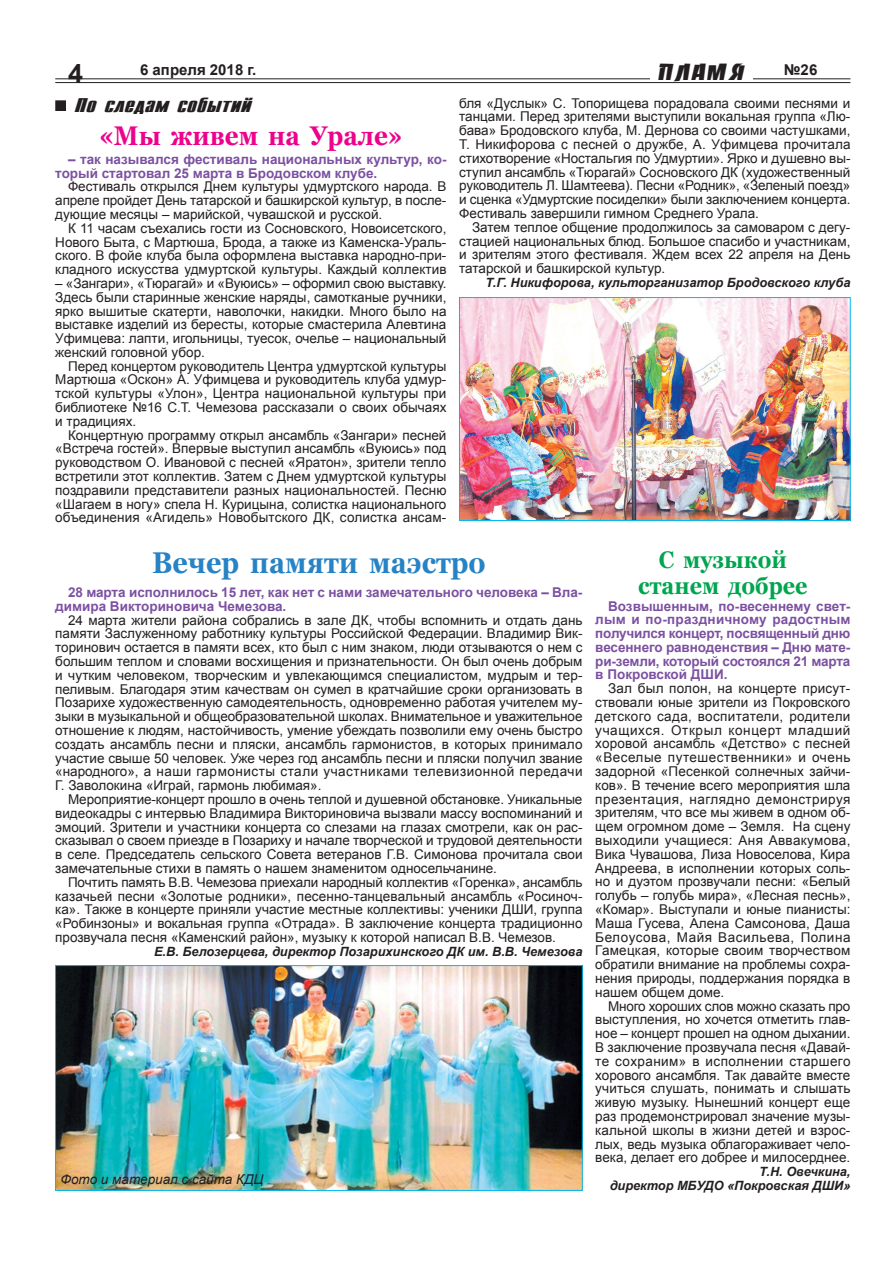
<style>
.page{position:relative;width:893px;height:1263px;background:#fff}
.page>*{position:absolute;margin:0;border:0;box-sizing:border-box;transform-origin:0 0}
.t1{font:700 30px "Georgia";color:#2783c5;scale:.9 1}
.t2{font:700 27px "Georgia";color:#ed028c;scale:.9 1}
.t3{font:700 27px "Arial";color:#231f20}
.t4{font:700 24px/25.5px "Georgia";color:#00a54f;text-align:center;scale:.9 1}
.t5{font:21px "Banco Normal";color:#231f20;scale:1.15 1}
.t6{font:italic 700 16.5px "Compact";color:#231f20;scale:1.4 1}
.t7{font:700 15px "Arial";color:#231f20}
.t8{font:13.5px/13.8px "Arial";color:#231f20;text-align:justify}
.t9{font:700 13.5px/13.8px "Arial";letter-spacing:-.005em;color:#7c51a1}
.t10{font:italic 13.5px "Arial";color:#231f20}
.t11{font:italic 700 12.75px/13.8px "Arial";color:#231f20;text-align:right}
</style>
<div class="page">
<hr style="left:55px;top:78px;width:795px;height:1px;background:#231f20">
<hr style="left:55px;top:82px;width:795px;height:1px;background:#231f20">
<hr style="left:650px;top:77px;width:103px;height:3px;background:#fff">
<div style="left:56px;top:101px;width:9px;height:9px;background:#231f20"></div>
<div style="left:55px;top:100px;width:11px;height:11px;border:2px solid #231f20"></div>
<img style="left:461px;top:299px;width:387px;height:220px">
<div style="left:459px;top:297px;width:391px;height:224px;border:1px solid #00baf1"></div>
<img style="left:57px;top:967px;width:524px;height:222px">
<div style="left:55px;top:965px;width:528px;height:226px;border:1px solid #00baf1"></div>
<h2 class="t3" style="left:68px;top:56px;width:17px">4</h2>
<p class="t7" style="left:140px;top:59px;width:118px">6 апреля 2018 г.</p>
<h3 class="t5" style="left:656px;top:59px;width:79px">ПЛАМЯ</h3>
<p class="t7" style="left:784px;top:59px;width:35px">№26</p>
<p class="t6" style="left:73px;top:95px;width:128px">По следам событий</p>
<h2 class="t2" style="left:99px;top:119px;width:339px">«Мы живем на Урале»</h2>
<p class="t9" style="left:55px;top:152px;width:393px;text-indent:13px">– так назывался фестиваль национальных культур, ко&shy;торый стартовал 25 марта в Бродовском клубе.</p>
<p class="t8" style="left:55px;top:180px;width:393px;text-indent:13px">Фестиваль открылся Днем культуры удмуртского народа. В апреле пройдет День татарской и башкирской культур, в после&shy;дующие месяцы – марийской, чувашской и русской.</p>
<p class="t8" style="left:55px;top:221px;width:393px;text-indent:13px">К 11 часам съехались гости из Сосновского, Новоисетского, Нового Быта, с Мартюша, Брода, а также из Каменска-Ураль&shy;ского. В фойе клуба была оформлена выставка народно-при&shy;кладного искусства удмуртской культуры. Каждый коллектив</p>
<p class="t8" style="left:55px;top:276px;width:393px">– «Зангари», «Тюрагай» и «Вуюись» – оформил свою выставку.<br>Здесь были старинные женские наряды, самотканые ручники, ярко вышитые скатерти, наволочки, накидки. Много было на выставке изделий из бересты, которые смастерила Алевтина Уфимцева: лапти, игольницы, туесок, очелье – национальный женский головной убор.</p>
<p class="t8" style="left:55px;top:359px;width:393px;text-indent:13px">Перед концертом руководитель Центра удмуртской культуры Мартюша «Оскон» А. Уфимцева и руководитель клуба удмур&shy;тской культуры «Улон», Центра национальной культуры при библиотеке №16 С.Т. Чемезова рассказали о своих обычаях и традициях.</p>
<p class="t8" style="left:55px;top:428px;width:393px;text-indent:13px">Концертную программу открыл ансамбль «Зангари» песней «Встреча гостей». Впервые выступил ансамбль «Вуюись» под руководством О. Ивановой с песней «Яратон», зрители тепло встретили этот коллектив. Затем с Днем удмуртской культуры поздравили представители разных национальностей. Песню «Шагаем в ногу» спела Н. Курицына, солистка национального объединения «Агидель» Новобытского ДК, солистка ансам-</p>
<h3 class="t4" style="left:638px;top:547px;width:190px">С музыкой станем добрее</h3>
<p class="t9" style="left:595px;top:599px;width:257px;text-align:justify;text-indent:13px">Возвышенным, по-весеннему свет&shy;лым и по-праздничному радостным получился концерт, посвященный дню весеннего равноденствия – Дню мате&shy;ри-земли, который состоялся 21 марта в Покровской ДШИ.</p>
<p class="t8" style="left:595px;top:682px;width:257px;text-indent:13px">Зал был полон, на концерте присут&shy;ствовали юные зрители из Покровского детского сада, воспитатели, родители учащихся. Открыл концерт младший хоровой ансамбль «Детство» с песней «Веселые путешественники» и очень задорной «Песенкой солнечных зайчи&shy;ков». В течение всего мероприятия шла презентация, наглядно демонстрируя зрителям, что все мы живем в одном об&shy;щем огромном доме – Земля. На сцену выходили учащиеся: Аня Аввакумова, Вика Чувашова, Лиза Новоселова, Кира Андреева, в исполнении которых соль&shy;но и дуэтом прозвучали песни: «Белый голубь – голубь мира», «Лесная песнь», «Комар». Выступали и юные пианисты:<br>Маша Гусева, Алена Самсонова, Даша Белоусова, Майя Васильева, Полина Гамецкая, которые своим творчеством обратили внимание на проблемы сохра&shy;нения природы, поддержания порядка в нашем общем доме.</p>
<p class="t8" style="left:595px;top:999px;width:257px;text-indent:13px">Много хороших слов можно сказать про выступления, но хочется отметить глав&shy;ное – концерт прошел на одном дыхании.<br>В заключение прозвучала песня «Давай&shy;те сохраним» в исполнении старшего хорового ансамбля. Так давайте вместе учиться слушать, понимать и слышать живую музыку. Нынешний концерт еще раз продемонстрировал значение музы&shy;кальной школы в жизни детей и взрос&shy;лых, ведь музыка облагораживает чело&shy;века, делает его добрее и милосерднее.</p>
<p class="t11" style="left:610px;top:1165px;width:242px">Т.Н. Овечкина,<br>директор МБУДО «Покровская ДШИ»</p>
<p class="t8" style="left:459px;top:96px;width:393px">бля «Дуслык» С. Топорищева порадовала своими песнями и танцами. Перед зрителями выступили вокальная группа «Лю&shy;бава» Бродовского клуба, М. Дернова со своими частушками, Т. Никифорова с песней о дружбе, А. Уфимцева прочитала стихотворение «Ностальгия по Удмуртии». Ярко и душевно вы&shy;ступил ансамбль «Тюрагай» Сосновского ДК (художественный руководитель Л. Шамтеева). Песни «Родник», «Зеленый поезд» и сценка «Удмуртские посиделки» были заключением концерта.<br>Фестиваль завершили гимном Среднего Урала.</p>
<p class="t8" style="left:459px;top:220px;width:393px;text-indent:13px">Затем теплое общение продолжилось за самоваром с дегу&shy;стацией национальных блюд. Большое спасибо и участникам, и зрителям этого фестиваля. Ждем всех 22 апреля на День татарской и башкирской культур.</p>
<p class="t11" style="left:486px;top:276px;width:366px">Т.Г. Никифорова, культорганизатор Бродовского клуба</p>
<h1 class="t1" style="left:152px;top:543px;width:372px">Вечер памяти маэстро</h1>
<p class="t9" style="left:55px;top:586px;width:529px;text-indent:13px">28 марта исполнилось 15 лет, как нет с нами замечательного человека – Вла&shy;димира Викториновича Чемезова.</p>
<p class="t8" style="left:55px;top:613px;width:529px;text-indent:13px">24 марта жители района собрались в зале ДК, чтобы вспомнить и отдать дань памяти заслуженному работнику культуры Российской Федерации. Владимир Вик&shy;торинович остается в памяти всех, кто был с ним знаком, люди отзываются о нем с большим теплом и словами восхищения и признательности. Он был очень добрым и чутким человеком, творческим и увлекающимся специалистом, мудрым и тер&shy;пеливым. Благодаря этим качествам он сумел в кратчайшие сроки организовать в Позарихе художественную самодеятельность, одновременно работая учителем му&shy;зыки в музыкальной и общеобразовательной школах. Внимательное и уважительное отношение к людям, настойчивость, умение убеждать позволили ему очень быстро создать ансамбль песни и пляски, ансамбль гармонистов, в которых принимало участие свыше 50 человек. Уже через год ансамбль песни и пляски получил звание «народного», а наши гармонисты стали участниками телевизионной передачи Г. Заволокина «Играй, гармонь любимая».</p>
<p class="t8" style="left:55px;top:792px;width:529px;text-indent:13px">Мероприятие-концерт прошло в очень теплой и душевной обстановке. Уникальные видеокадры с интервью Владимира Викториновича вызвали массу воспоминаний и эмоций. Зрители и участники концерта со слезами на глазах смотрели, как он рас&shy;сказывал о своем приезде в Позариху и начале творческой и трудовой деятельности в селе. Председатель сельского Совета ветеранов Г.В. Симонова прочитала свои замечательные стихи в память о нашем знаменитом односельчанине.</p>
<p class="t8" style="left:55px;top:875px;width:529px;text-indent:13px">Почтить память В.В. Чемезова приехали народный коллектив «Горенка», ансамбль казачьей песни «Золотые родники», песенно-танцевальный ансамбль «Росиноч&shy;ка». Также в концерте приняли участие местные коллективы: ученики ДШИ, группа «Робинзоны» и вокальная группа «Отрада». В заключение концерта традиционно прозвучала песня «Каменский район», музыку к которой написал В.В. Чемезов.</p>
<p class="t11" style="left:154px;top:945px;width:430px">Е.В. Белозерцева, директор Позарихинского ДК им. В.В. Чемезова</p>
<p class="t10" style="left:60px;top:1171px;width:204px">Фото и материал с сайта КДЦ</p>
</div>
